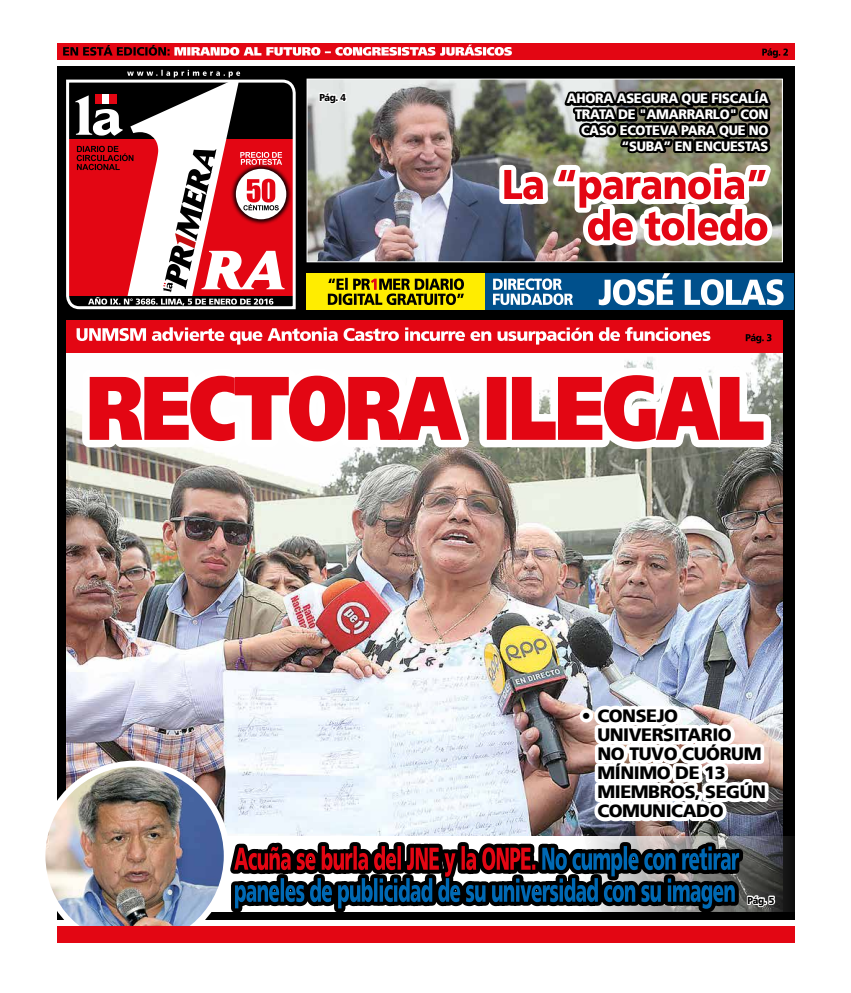
<style>
.page{position:relative;width:851px;height:993px;background:#fff}
.page>*{position:absolute;margin:0;border:0;box-sizing:border-box;transform-origin:0 0}
.t1{font:900 17.9px/19.1px "Frutiger 75";letter-spacing:-.025em;color:#000}
.t2{font:900 13.6px/15.7px "Frutiger 75";letter-spacing:-.025em;color:#fff;text-align:right;scale:.95 1}
.t3{font:900 10px "Frutiger 75";letter-spacing:-.04em;color:#000;scale:.92 1}
</style>
<div class="page">
<div style="left:57px;top:67px;width:737px;height:852px;background:#000"></div>
<svg style="left:69px;top:305px;width:227px;height:5px"></svg>
<img style="left:66px;top:352px;width:716px;height:483px">
<div style="left:66px;top:319px;width:716px;height:33px;background:#e30613"></div>
<div style="left:481px;top:273px;width:313px;height:36px;background:#00508c"></div>
<div style="left:306px;top:273px;width:179px;height:36px;background:#ffed00"></div>
<svg style="left:77px;top:327px;width:415px;height:17px"></svg>
<svg style="left:208px;top:835px;width:587px;height:76px"></svg>
<svg style="left:224px;top:768px;width:319px;height:152px"></svg>
<div style="left:57px;top:43px;width:737px;height:16px;background:#e30613"></div>
<img style="left:42px;top:763px;width:185px;height:184px;border-radius:92px">
<div style="left:39px;top:760px;width:191px;height:190px;border:6px solid #fff;border-radius:50%"></div>
<div style="left:33px;top:934px;width:180px;height:45px;background:#fff"></div>
<div style="left:57px;top:926px;width:737px;height:17px;background:#e30613"></div>
<img style="left:494px;top:305px;width:285px;height:230px">
<svg style="left:745px;top:334px;width:26px;height:9px"></svg>
<svg style="left:75px;top:356px;width:703px;height:104px;background:#ddddd9"></svg>
<svg style="left:90px;top:375px;width:673px;height:66px;background:#e95f67"></svg>
<img style="left:63px;top:45px;width:724px;height:260px">
<img style="left:234px;top:682px;width:543px;height:236px">
<p class="t3" style="left:319px;top:91px;width:31px">Pág. 4</p>
<p class="t2" style="left:566px;top:91px;width:214px">AHORA ASEGURA QUE FISCALÍA<br>TRATA DE "AMARRARLO" CON<br>CASO ECOTEVA PARA QUE NO “SUBA” EN ENCUESTAS</p>
<h1 class="t1" style="left:597px;top:706px;width:170px;text-indent:-15px">• CONSEJO<br>UNIVERSITARIO<br>NO TUVO CUÓRUM<br>MÍNIMO DE 13<br>MIEMBROS, SEGÚN<br>COMUNICADO</h1>
<p class="t3" style="left:747px;top:893px;width:31px">Pág. 5</p>
</div>
